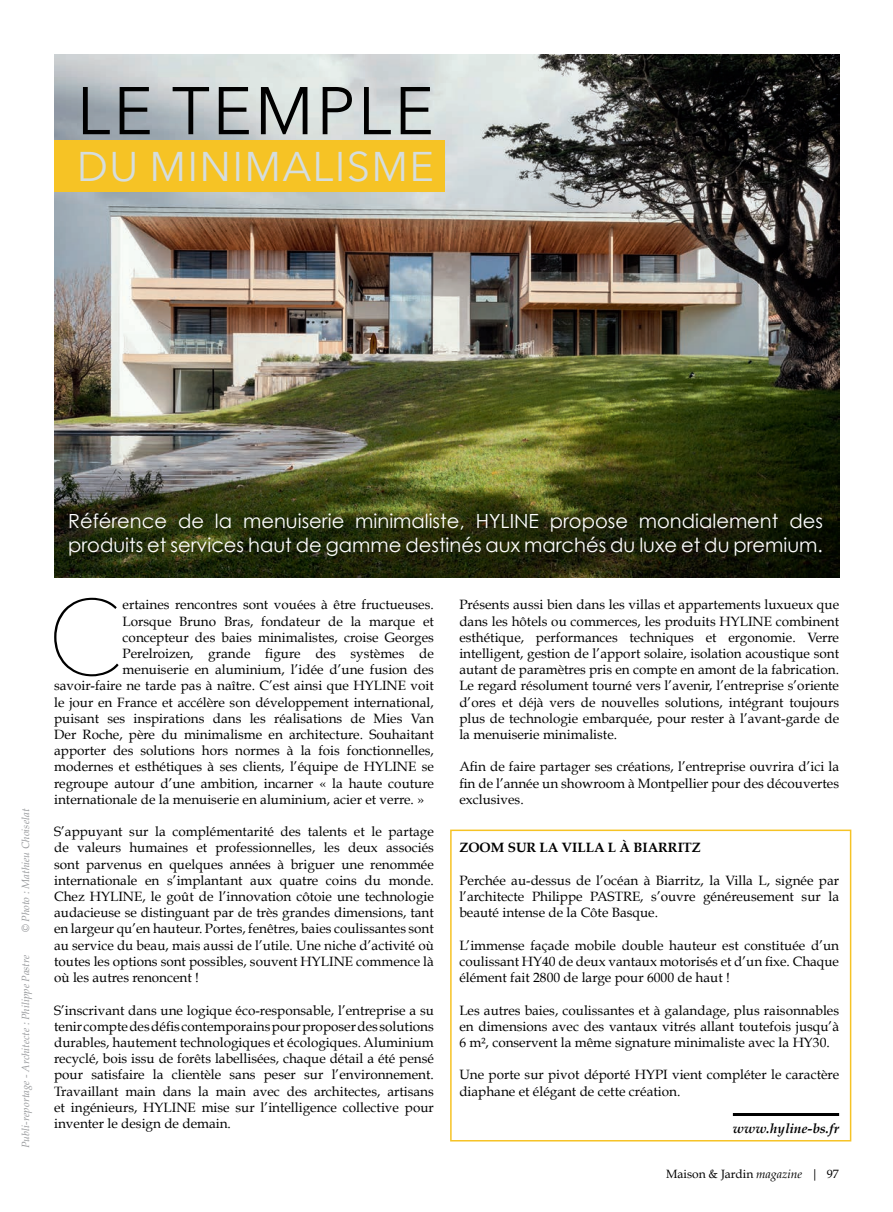
<style>
.page{position:relative;width:893px;height:1212px;background:#fff}
.page>*{position:absolute;margin:0;border:0;box-sizing:border-box;transform-origin:0 0}
.t1{font:200 105px "Avenir Next";color:#000}
.t2{font:66.6px "Avenir Next";letter-spacing:.04em;color:#000}
.t3{font:41.4px "Avenir Next";letter-spacing:.03em;color:#d5ddde}
.t4{font:19.5px/23.4px "Century Gothic";color:#fff}
.t5{font:13.5px/16.2px "Book Antiqua";color:#000;text-align:justify}
.t6{font:700 13.5px "Book Antiqua";color:#000}
.t7{font:italic 700 13.5px "Book Antiqua";color:#000}
.t8{font:12px "Book Antiqua";color:#000}
.t9{font:italic 10.5px "Book Antiqua";letter-spacing:.01em;color:#939598}
.s1{font-style:italic}
</style>
<div class="page">
<img style="left:54px;top:54px;width:785px;height:523px">
<hr style="left:733px;top:1113px;width:106px;height:3px;background:#000">
<div style="left:54px;top:140px;width:390px;height:51px;background:#f6c325"></div>
<div style="left:450px;top:829px;width:401px;height:312px;border:2px solid #f6c325"></div>
<h2 class="t2" style="left:77px;top:68px;width:359px">LE TEMPLE</h2>
<h3 class="t3" style="left:77px;top:139px;width:359px">DU MINIMALISME</h3>
<p class="t9" style="left:20px;top:932px;width:125px;rotate:-90deg">© Photo : Mathieu Choiselat</p>
<p class="t9" style="left:20px;top:1148px;width:195px;rotate:-90deg">Publi-reportage - Architecte : Philippe Pastre</p>
<h3 class="t4" style="left:68px;top:509px;width:756px">Référence de la menuiserie minimaliste, HYLINE propose mondialement des produits et services haut de gamme destinés aux marchés du luxe et du premium.</h3>
<h1 class="t1" style="left:47px;top:569px;width:78px">C</h1>
<p class="t5" style="left:123px;top:597px;width:313px">ertaines rencontres sont vouées à être fructueuses.</p>
<p class="t5" style="left:123px;top:613px;width:313px">Lorsque Bruno Bras, fondateur de la marque et</p>
<p class="t5" style="left:123px;top:629px;width:313px">concepteur des baies minimalistes, croise Georges</p>
<p class="t5" style="left:123px;top:646px;width:313px">Perelroizen, grande figure des systèmes de</p>
<p class="t5" style="left:123px;top:662px;width:313px">menuiserie en aluminium, l’idée d’une fusion des</p>
<p class="t5" style="left:54px;top:678px;width:381px">savoir-faire ne tarde pas à naître. C’est ainsi que HYLINE voit</p>
<p class="t5" style="left:54px;top:694px;width:381px">le jour en France et accélère son développement international,</p>
<p class="t5" style="left:54px;top:710px;width:381px">puisant ses inspirations dans les réalisations de Mies Van</p>
<p class="t5" style="left:54px;top:727px;width:381px">Der Roche, père du minimalisme en architecture. Souhaitant</p>
<p class="t5" style="left:54px;top:743px;width:381px">apporter des solutions hors normes à la fois fonctionnelles,</p>
<p class="t5" style="left:54px;top:759px;width:381px">modernes et esthétiques à ses clients, l’équipe de HYLINE se</p>
<p class="t5" style="left:54px;top:775px;width:381px">regroupe autour d’une ambition, incarner « la haute couture</p>
<p class="t5" style="left:54px;top:791px;width:371px">internationale de la menuiserie en aluminium, acier et verre. »</p>
<p class="t5" style="left:54px;top:824px;width:381px">S’appuyant sur la complémentarité des talents et le partage de valeurs humaines et professionnelles, les deux associés sont parvenus en quelques années à briguer une renommée internationale en s’implantant aux quatre coins du monde.<br>Chez HYLINE, le goût de l’innovation côtoie une technologie audacieuse se distinguant par de très grandes dimensions, tant en largeur qu’en hauteur. Portes, fenêtres, baies coulissantes sont au service du beau, mais aussi de l’utile. Une niche d’activité où toutes les options sont possibles, souvent HYLINE commence là où les autres renoncent !</p>
<p class="t5" style="left:54px;top:1002px;width:381px">S’inscrivant dans une logique éco-responsable, l’entreprise a su tenir compte des défis contemporains pour proposer des solutions durables, hautement technologiques et écologiques. Aluminium recyclé, bois issu de forêts labellisées, chaque détail a été pensé pour satisfaire la clientèle sans peser sur l’environnement.<br>Travaillant main dans la main avec des architectes, artisans et ingénieurs, HYLINE mise sur l’intelligence collective pour inventer le design de demain.</p>
<p class="t5" style="left:459px;top:597px;width:381px">Présents aussi bien dans les villas et appartements luxueux que dans les hôtels ou commerces, les produits HYLINE combinent esthétique, performances techniques et ergonomie. Verre intelligent, gestion de l’apport solaire, isolation acoustique sont autant de paramètres pris en compte en amont de la fabrication.<br>Le regard résolument tourné vers l’avenir, l’entreprise s’oriente d’ores et déjà vers de nouvelles solutions, intégrant toujours plus de technologie embarquée, pour rester à l’avant-garde de la menuiserie minimaliste.</p>
<p class="t5" style="left:459px;top:759px;width:381px">Afin de faire partager ses créations, l’entreprise ouvrira d’ici la fin de l’année un showroom à Montpellier pour des découvertes exclusives.</p>
<p class="t6" style="left:459px;top:840px;width:243px">ZOOM SUR LA VILLA L À BIARRITZ</p>
<p class="t5" style="left:459px;top:872px;width:381px">Perchée au-dessus de l’océan à Biarritz, la Villa L, signée par l’architecte Philippe PASTRE, s’ouvre généreusement sur la beauté intense de la Côte Basque.</p>
<p class="t5" style="left:459px;top:937px;width:381px">L’immense façade mobile double hauteur est constituée d’un coulissant HY40 de deux vantaux motorisés et d’un fixe. Chaque élément fait 2800 de large pour 6000 de haut !</p>
<p class="t5" style="left:459px;top:1002px;width:381px">Les autres baies, coulissantes et à galandage, plus raisonnables en dimensions avec des vantaux vitrés allant toutefois jusqu’à 6 m², conservent la même signature minimaliste avec la HY30.</p>
<p class="t5" style="left:459px;top:1067px;width:381px">Une porte sur pivot déporté HYPI vient compléter le caractère diaphane et élégant de cette création.</p>
<p class="t7" style="left:733px;top:1120px;width:108px">www.hyline-bs.fr</p>
<p class="t8" style="left:666px;top:1167px;width:174px">Maison &amp; Jardin <span class="s1">magazine</span> | 97</p>
</div>
